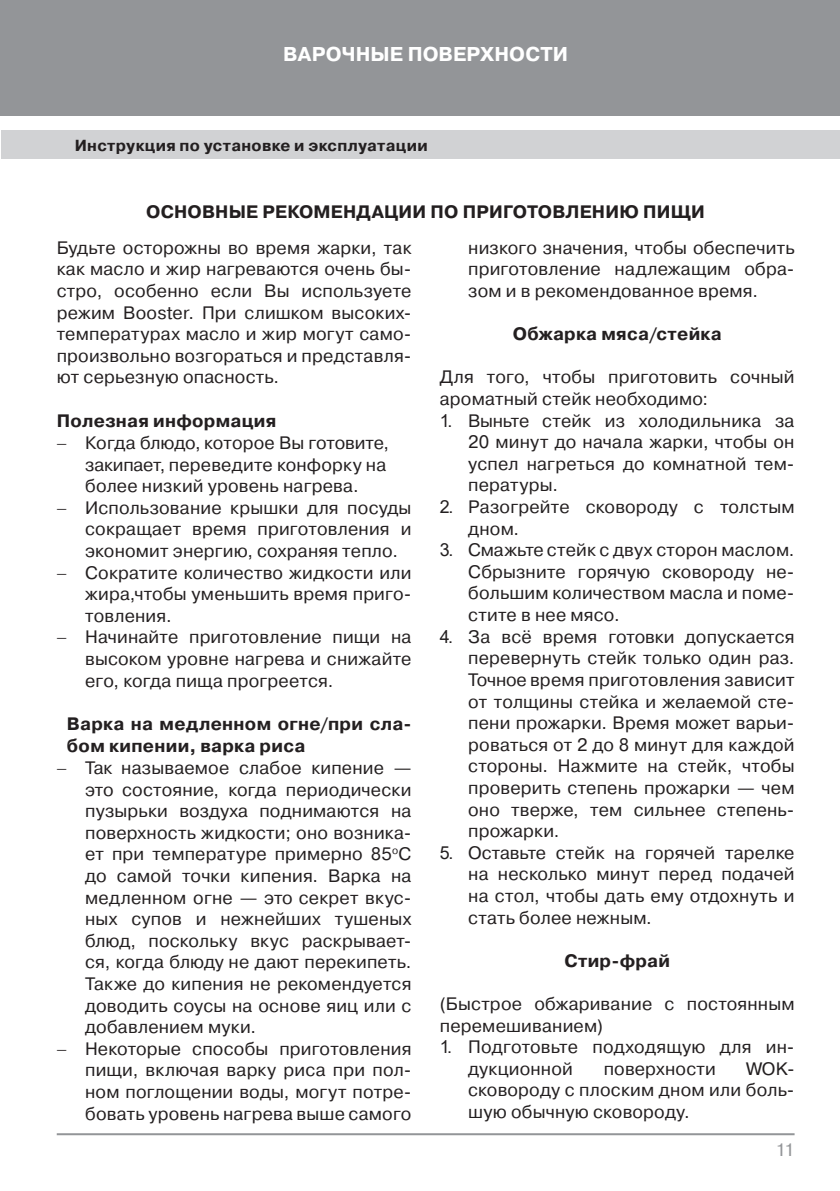
<style>
.page{position:relative;width:840px;height:1191px;background:#fff}
.page>*{position:absolute;margin:0;border:0;box-sizing:border-box;transform-origin:0 0}
.t1{font:700 20px "Pragmatica";letter-spacing:.005em;color:#fff}
.t2{font:18px/21.6px "Pragmatica";letter-spacing:.01em;color:#231f20;text-align:justify}
.t3{font:700 18px "Pragmatica";letter-spacing:.015em;color:#231f20}
.t4{font:18px "Pragmatica";color:#939598}
.t5{font:700 16px "Pragmatica";letter-spacing:.02em;color:#231f20}
.s1{font-family:"Arial"}
</style>
<div class="page">
<div style="left:0;top:0;width:839px;height:116px;background:#939598"></div>
<div style="left:1px;top:130px;width:838px;height:29px;background:#d1d2d4"></div>
<hr style="left:57px;top:1133px;width:737px;height:2px;background:#939598">
<p class="t1" style="left:283px;top:41px;width:286px">ВАРОЧНЫЕ ПОВЕРХНОСТИ</p>
<p class="t5" style="left:75px;top:135px;width:354px">Инструкция по установке и эксплуатации</p>
<p class="t3" style="left:146px;top:200px;width:560px">ОСНОВНЫЕ РЕКОМЕНДАЦИИ ПО ПРИГОТОВЛЕНИЮ ПИЩИ</p>
<p class="t2" style="left:57px;top:237px;width:356px">Будьте осторожны во время жарки, так как масло и жир нагреваются очень бы&shy;стро, особенно если Вы используете режим Booster. При слишком высоких&shy;температурах масло и жир могут само&shy;произвольно возгораться и представля&shy;ют серьезную опасность.</p>
<p class="t3" style="left:57px;top:409px;width:221px">Полезная информация</p>
<p class="t2" style="left:57px;top:432px;width:333px">− Когда блюдо, которое Вы готовите,</p>
<p class="t2" style="left:85px;top:454px;width:302px">закипает, переведите конфорку на</p>
<p class="t2" style="left:85px;top:475px;width:275px">более низкий уровень нагрева.</p>
<p class="t2" style="left:57px;top:497px;width:356px">− Использование крышки для посуды</p>
<p class="t2" style="left:85px;top:519px;width:327px">сокращает время приготовления и</p>
<p class="t2" style="left:85px;top:540px;width:314px">экономит энергию, сохраняя тепло.</p>
<p class="t2" style="left:57px;top:562px;width:356px">− Сократите количество жидкости или</p>
<p class="t2" style="left:85px;top:583px;width:327px">жира,чтобы уменьшить время приго-</p>
<p class="t2" style="left:85px;top:605px;width:88px">товления.</p>
<p class="t2" style="left:57px;top:627px;width:356px">− Начинайте приготовление пищи на</p>
<p class="t2" style="left:85px;top:648px;width:327px">высоком уровне нагрева и снижайте</p>
<p class="t2" style="left:85px;top:670px;width:249px">его, когда пища прогреется.</p>
<p class="t3" style="left:67px;top:712px;width:346px">Варка на медленном огне/при сла-</p>
<p class="t3" style="left:67px;top:734px;width:240px">бом кипении, варка риса</p>
<p class="t2" style="left:57px;top:757px;width:356px">− Так называемое слабое кипение —</p>
<p class="t2" style="left:85px;top:779px;width:327px">это состояние, когда периодически</p>
<p class="t2" style="left:85px;top:800px;width:327px">пузырьки воздуха поднимаются на</p>
<p class="t2" style="left:85px;top:822px;width:327px">поверхность жидкости; оно возника-</p>
<p class="t2" style="left:85px;top:843px;width:327px">ет при температуре примерно 85<sup>о</sup>С</p>
<p class="t2" style="left:85px;top:865px;width:327px">до самой точки кипения. Варка на</p>
<p class="t2" style="left:85px;top:887px;width:327px">медленном огне — это секрет вкус-</p>
<p class="t2" style="left:85px;top:908px;width:327px">ных супов и нежнейших тушеных</p>
<p class="t2" style="left:85px;top:930px;width:327px">блюд, поскольку вкус раскрывает-</p>
<p class="t2" style="left:85px;top:951px;width:327px">ся, когда блюду не дают перекипеть.</p>
<p class="t2" style="left:85px;top:973px;width:327px">Также до кипения не рекомендуется</p>
<p class="t2" style="left:85px;top:995px;width:327px">доводить соусы на основе яиц или с</p>
<p class="t2" style="left:85px;top:1016px;width:172px">добавлением муки.</p>
<p class="t2" style="left:57px;top:1038px;width:356px">− Некоторые способы приготовления</p>
<p class="t2" style="left:85px;top:1059px;width:327px">пищи, включая варку риса при пол-</p>
<p class="t2" style="left:85px;top:1081px;width:327px">ном поглощении воды, могут потре-</p>
<p class="t2" style="left:85px;top:1103px;width:328px">бовать уровень нагрева выше самого</p>
<p class="t2" style="left:468px;top:237px;width:328px">низкого значения, чтобы обеспечить приготовление надлежащим обра&shy;зом и в рекомендованное время.</p>
<p class="t3" style="left:512px;top:322px;width:210px">Обжарка мяса/стейка</p>
<p class="t2" style="left:439px;top:367px;width:356px">Для того, чтобы приготовить сочный ароматный стейк необходимо:</p>
<p class="t2" style="left:468px;top:410px;width:327px;text-indent:-28px"><span class="s1">1.</span> Выньте стейк из холодильника за 20 минут до начала жарки, чтобы он успел нагреться до комнатной тем&shy;пературы.</p>
<p class="t2" style="left:468px;top:496px;width:327px;text-indent:-28px"><span class="s1">2.</span> Разогрейте сковороду с толстым дном.</p>
<p class="t2" style="left:468px;top:539px;width:327px;text-indent:-28px"><span class="s1">3.</span> Смажьте стейк с двух сторон маслом.<br>Сбрызните горячую сковороду не&shy;большим количеством масла и поме&shy;стите в нее мясо.</p>
<p class="t2" style="left:468px;top:626px;width:327px;text-indent:-28px"><span class="s1">4.</span> За всё время готовки допускается перевернуть стейк только один раз.<br>Точное время приготовления зависит от толщины стейка и желаемой сте&shy;пени прожарки. Время может варьи&shy;роваться от 2 до 8 минут для каждой стороны. Нажмите на стейк, чтобы проверить степень прожарки — чем оно тверже, тем сильнее степень&shy;прожарки.</p>
<p class="t2" style="left:468px;top:842px;width:327px;text-indent:-28px"><span class="s1">5.</span> Оставьте стейк на горячей тарелке на несколько минут перед подачей на стол, чтобы дать ему отдохнуть и стать более нежным.</p>
<p class="t3" style="left:564px;top:949px;width:107px">Стир-фрай</p>
<p class="t2" style="left:439px;top:993px;width:356px">(Быстрое обжаривание с постоянным перемешиванием)</p>
<p class="t2" style="left:468px;top:1036px;width:327px;text-indent:-28px"><span class="s1">1.</span> Подготовьте подходящую для ин&shy;дукционной</p>
<p class="t2" style="left:468px;top:1058px;width:328px;text-indent:278px">WOK&shy;сковороду с плоским дном или боль&shy;шую обычную сковороду.</p>
<p class="t2" style="left:603px;top:1058px;width:114px">поверхности</p>
<p class="t4" style="left:775px;top:1138px;width:21px">11</p>
</div>
